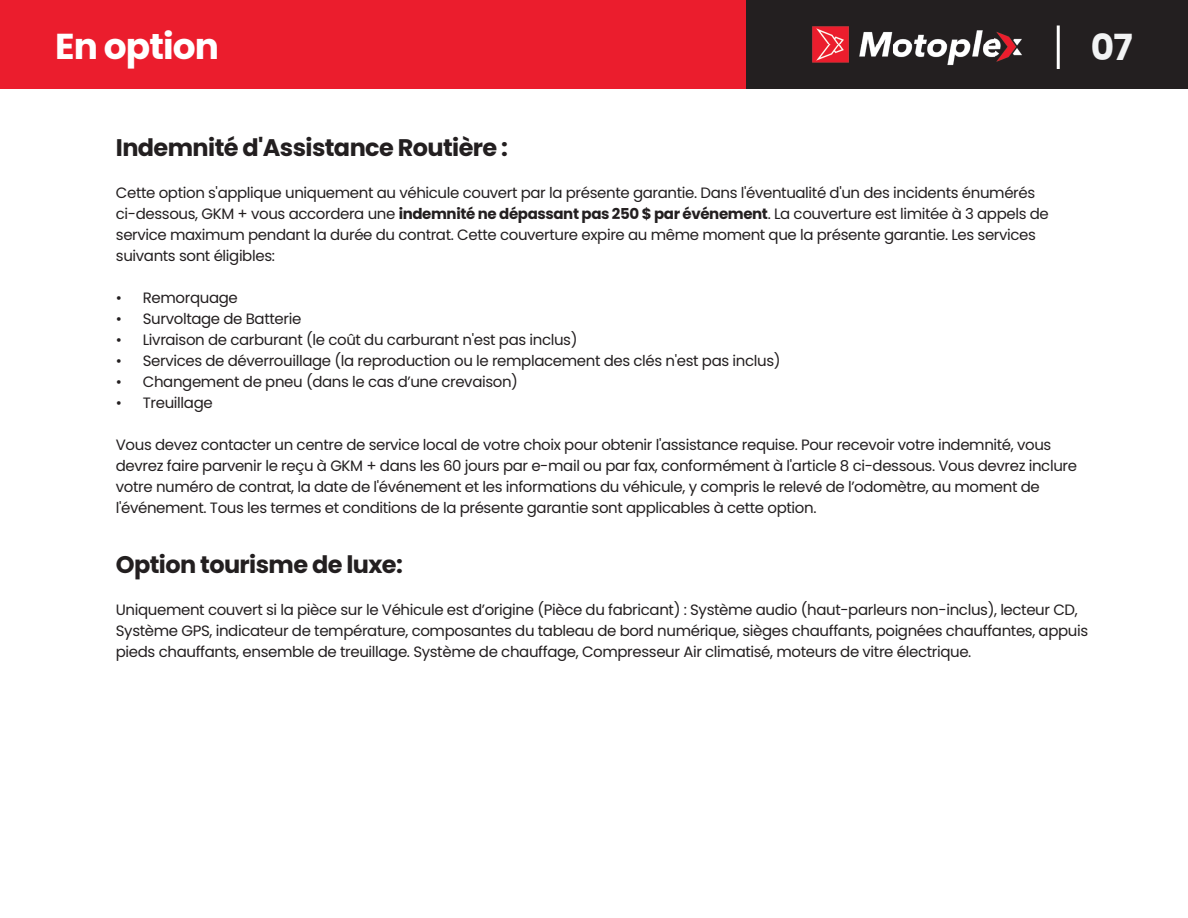
<style>
.page{position:relative;width:1188px;height:918px;background:#fff}
.page>*{position:absolute;margin:0;border:0;box-sizing:border-box;transform-origin:0 0}
.t1{font:700 36px "Poppins";letter-spacing:-.025em;color:#fff}
.t2{font:700 36px "Poppins";color:#f2f3f4}
.t3{font:700 24px "Poppins";letter-spacing:-.025em;color:#231f20}
.t4{font:15px/21px "Poppins";letter-spacing:-.025em;color:#231f20}
.s1{font-weight:700}
</style>
<div class="page">
<div style="left:0;top:0;width:860px;height:88px;background:#eb1d2d"></div>
<div style="left:746px;top:0;width:442px;height:88px;background:#231f20"></div>
<img style="left:793px;top:26px;width:251px;height:63px">
<hr style="left:1057px;top:26px;width:3px;height:43px;background:#fff">
<h1 class="t1" style="left:55px;top:26px;width:165px">En option</h1>
<h1 class="t2" style="left:1091px;top:26px;width:43px">07</h1>
<h2 class="t3" style="left:116px;top:134px;width:394px">Indemnité d'Assistance Routière :</h2>
<p class="t4" style="left:116px;top:182px;width:935px">Cette option s'applique uniquement au véhicule couvert par la présente garantie. Dans l'éventualité d'un des incidents énumérés ci-dessous, GKM + vous accordera une <span class="s1">indemnité ne dépassant pas 250 $ par événement</span>. La couverture est limitée à 3 appels de service maximum pendant la durée du contrat. Cette couverture expire au même moment que la présente garantie. Les services suivants sont éligibles:</p>
<p class="t4" style="left:116px;top:287px;width:124px">• Remorquage</p>
<p class="t4" style="left:116px;top:308px;width:187px">• Survoltage de Batterie</p>
<p class="t4" style="left:116px;top:329px;width:463px">• Livraison de carburant (le coût du carburant n'est pas inclus)</p>
<p class="t4" style="left:116px;top:350px;width:666px">• Services de déverrouillage (la reproduction ou le remplacement des clés n'est pas inclus)</p>
<p class="t4" style="left:116px;top:371px;width:404px">• Changement de pneu (dans le cas d’une crevaison)</p>
<p class="t4" style="left:116px;top:392px;width:98px">• Treuillage</p>
<p class="t4" style="left:116px;top:434px;width:963px">Vous devez contacter un centre de service local de votre choix pour obtenir l'assistance requise. Pour recevoir votre indemnité, vous devrez faire parvenir le reçu à GKM + dans les 60 jours par e-mail ou par fax, conformément à l'article 8 ci-dessous. Vous devrez inclure votre numéro de contrat, la date de l'événement et les informations du véhicule, y compris le relevé de l’odomètre, au moment de l'événement. Tous les termes et conditions de la présente garantie sont applicables à cette option.</p>
<h2 class="t3" style="left:116px;top:551px;width:289px">Option tourisme de luxe:</h2>
<p class="t4" style="left:116px;top:599px;width:974px">Uniquement couvert si la pièce sur le Véhicule est d’origine (Pièce du fabricant) : Système audio (haut-parleurs non-inclus), lecteur CD,<br>Système GPS, indicateur de température, composantes du tableau de bord numérique, sièges chauffants, poignées chauffantes, appuis pieds chauffants, ensemble de treuillage. Système de chauffage, Compresseur Air climatisé, moteurs de vitre électrique.</p>
</div>
